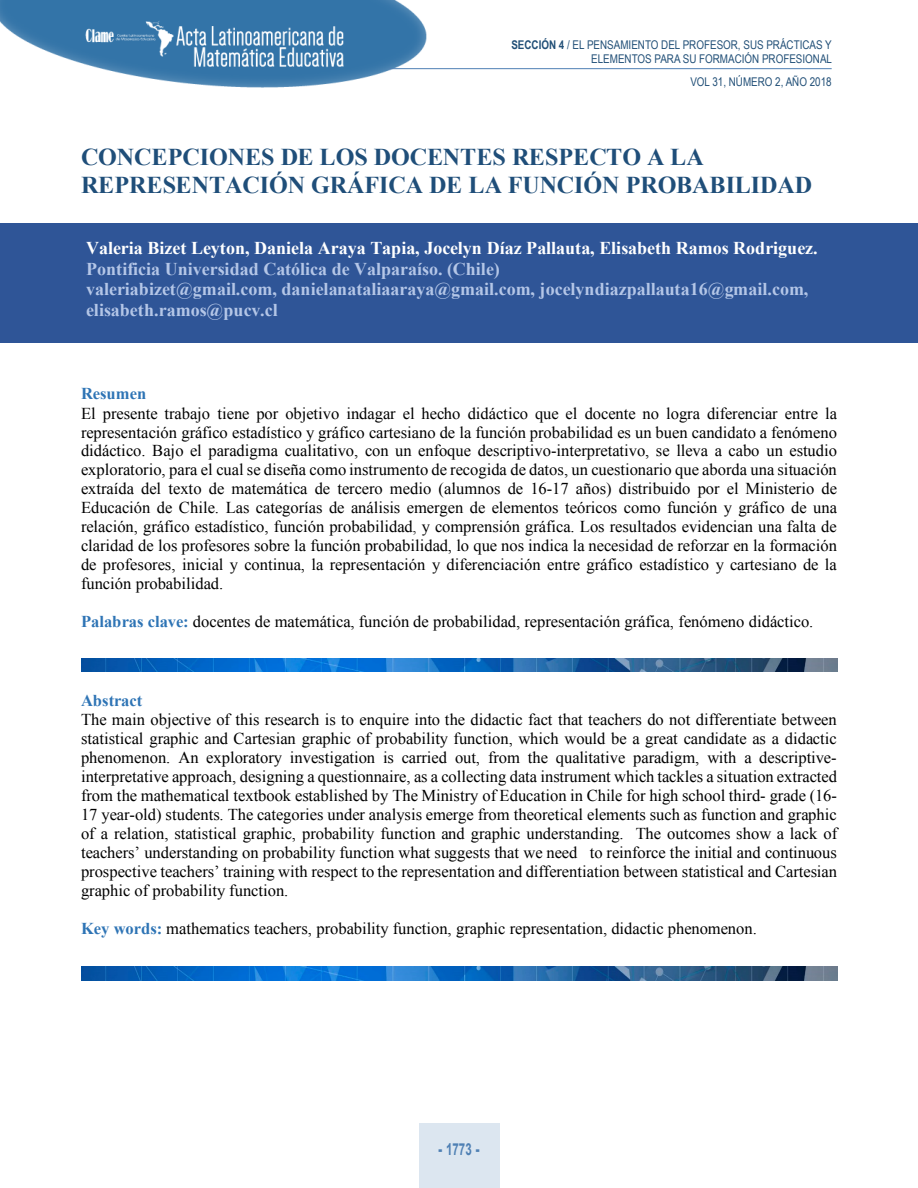
<style>
.page{position:relative;width:918px;height:1188px;background:#fff}
.page>*{position:absolute;margin:0;border:0;box-sizing:border-box;transform-origin:0 0}
.t1{font:700 24.15px/27.8px "Times New Roman";color:#1f4e79}
.t2{font:700 18px/20.7px "Times New Roman";color:#b4c6e7}
.t3{font:700 18px "Times New Roman";color:#fff}
.t4{font:16.5px/18.9px "Times New Roman";color:#000;text-align:justify}
.t5{font:700 16.5px "Times New Roman";letter-spacing:-.005em;color:#2e74b5}
.t6{font:700 16.5px "Arial";color:#4f80b4;scale:.7 1}
.t7{font:12px/14.4px "Arial Narrow";color:#214f77;text-align:right}
.t8{font:11.85px "Arial Narrow";color:#1f4e79}
.s1{font-weight:700}
.s2{color:#333}
.s3{font-weight:700;color:#2e74b5}
.s4{font-weight:900}
</style>
<div class="page">
<img style="left:0;top:0;width:435px;height:88px">
<hr style="left:389px;top:68px;width:443px;height:1px;background:#4f80b4">
<div style="left:419px;top:1123px;width:80px;height:65px;background:#dce6f0"></div>
<img style="left:81px;top:658px;width:756px;height:14px">
<img style="left:81px;top:967px;width:756px;height:13px">
<div style="left:0;top:223px;width:918px;height:120px;background:#2f5597"></div>
<p class="t8" style="left:524px;top:35px;width:307px"><span class="s1">CAPITULO 1 /</span> ANÁLISIS DEL DISCURSO MATEMÁTICO ESCOLAR</p>
<p class="t7" style="left:511px;top:37px;width:322px"><span class="s1">SECCIÓN 4</span> / EL PENSAMIENTO DEL PROFESOR, SUS PRÁCTICAS Y<br>ELEMENTOS PARA SU FORMACIÓN PROFESIONAL</p>
<p class="t7" style="left:690px;top:75px;width:143px">VOL 31, NÚMERO 2, AÑO 2018</p>
<h1 class="t1" style="left:81px;top:143px;width:733px">CONCEPCIONES DE LOS DOCENTES RESPECTO A LA<br>REPRESENTACIÓN GRÁFICA DE LA FUNCIÓN PROBABILIDAD</h1>
<p class="t3" style="left:86px;top:238px;width:733px">Valeria Bizet Leyton, Daniela Araya Tapia, Jocelyn Díaz Pallauta, Elisabeth Ramos Rodriguez.</p>
<p class="t2" style="left:86px;top:258px;width:724px">Pontificia Universidad Católica de Valparaíso. (Chile)<br>valeriabizet@gmail.com, danielanataliaaraya@gmail.com, jocelyndiazpallauta16@gmail.com, elisabeth.ramos@pucv.cl</p>
<p class="t5" style="left:81px;top:385px;width:67px">Resumen</p>
<p class="t4" style="left:81px;top:404px;width:758px">El presente trabajo tiene por objetivo indagar el hecho didáctico que el docente no logra diferenciar entre la representación gráfico estadístico y gráfico cartesiano de la función probabilidad es un buen candidato a fenómeno didáctico. Bajo el paradigma cualitativo, con un enfoque descriptivo-interpretativo, se lleva a cabo un estudio exploratorio, para el cual se diseña como instrumento de recogida de datos, un cuestionario que aborda una situación extraída del texto de matemática de tercero medio (alumnos de 16-17 años) distribuido por el Ministerio de Educación de Chile. Las categorías de análisis emergen de elementos teóricos como función y gráfico de una relación, gráfico estadístico, función probabilidad<span class="s2">,</span> y comprensión gráfica. Los resultados evidencian una falta de claridad de los profesores sobre la función probabilidad, lo que nos indica la necesidad de reforzar en la formación de profesores, inicial y continua, la representación y diferenciación entre gráfico estadístico y cartesiano de la función probabilidad.</p>
<p class="t4" style="left:81px;top:612px;width:734px"><span class="s3">Palabras clave:</span> docentes de matemática, función de probabilidad, representación gráfica, fenómeno didáctico.</p>
<p class="t5" style="left:81px;top:691px;width:63px">Abstract</p>
<p class="t4" style="left:81px;top:710px;width:758px">The main objective of this research is to enquire into the didactic fact that teachers do not differentiate between statistical graphic and Cartesian graphic of probability function, which would be a great candidate as a didactic phenomenon. An exploratory investigation is carried out, from the qualitative paradigm, with a descriptive&shy;interpretative approach, designing a questionnaire, as a collecting data instrument which tackles a situation extracted from the mathematical textbook established by The Ministry of Education in Chile for high school third- grade (16- 17 year-old) students. The categories under analysis emerge from theoretical elements such as function and graphic of a relation, statistical graphic, probability function and graphic understanding. The outcomes show a lack of teachers’ understanding on probability function what suggests that we need to reinforce the initial and continuous prospective teachers’ training with respect to the representation and differentiation between statistical and Cartesian graphic of probability function.</p>
<p class="t4" style="left:81px;top:919px;width:677px"><span class="s3">Key words:</span> mathematics teachers, probability function, graphic representation, didactic phenomenon.</p>
<p class="t6" style="left:438px;top:1140px;width:60px"><span class="s4">-</span> 1773 <span class="s4">-</span></p>
</div>
